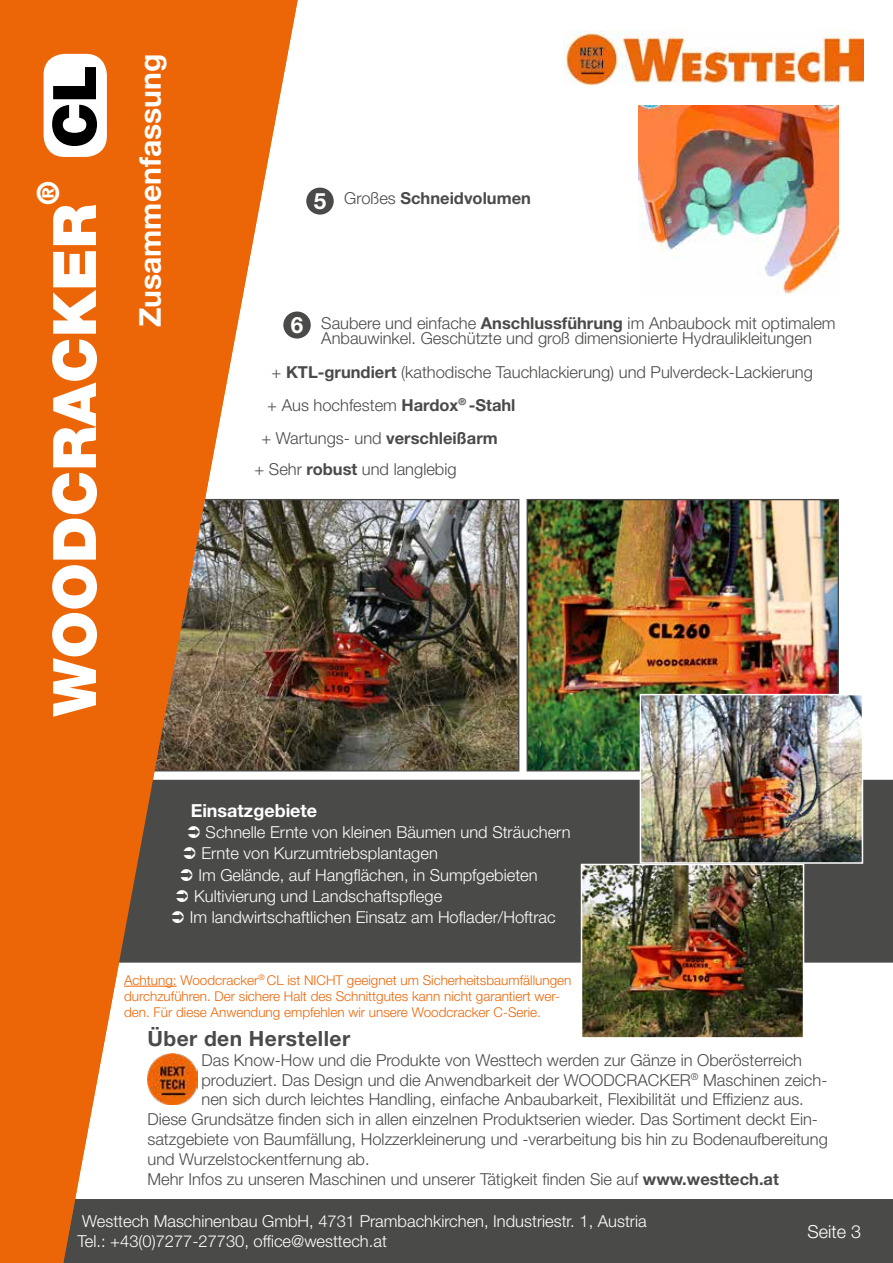
<style>
.page{position:relative;width:893px;height:1263px;background:#fff}
.page>*{position:absolute;margin:0;border:0;box-sizing:border-box;transform-origin:0 0}
.t1{font:900 60px "Helvetica Neue LT Pro";color:#fff}
.t2{font:900 60px "Helvetica Neue LT Pro";color:#000}
.t3{font:700 30px "Helvetica Neue LT Pro";color:#fff}
.t4{font:900 30px "Helvetica Neue LT Pro";color:#fff}
.t5{font:700 22.5px "Helvetica Neue LT Pro";color:#fff}
.t6{font:700 21px "Helvetica Neue LT Pro";letter-spacing:.02em;color:#4a4a49}
.t7{font:700 18px "Helvetica Neue LT Pro";color:#fff}
.t8{font:300 18px "Helvetica Neue LT Pro";color:#fff}
.t9{font:300 16.5px/15.8px "Helvetica Neue LT Pro";color:#4a4a49}
.t10{font:300 16.5px/19.8px "Helvetica Neue LT Pro";color:#fff}
.t11{font:700 16.5px "Helvetica Neue LT Pro";color:#4a4a49}
.t12{font:300 13.5px/16.2px "Helvetica Neue LT Pro";color:#ec6608}
.s1{font-size:22.5px;color:#fff}
.s2{font-weight:300}
.s3{font-weight:700}
</style>
<div class="page">
<div style="left:0;top:1200px;width:893px;height:63px;background:#4a4a49"></div>
<img style="left:564px;top:31px;width:299px;height:54px">
<img style="left:529px;top:501px;width:308px;height:268px">
<div style="left:527px;top:499px;width:312px;height:272px;border:1px solid #4a4a49"></div>
<img style="left:298px;top:501px;width:219px;height:268px">
<div style="left:298px;top:780px;width:595px;height:183px;background:#4a4a49"></div>
<img style="left:584px;top:867px;width:217px;height:169px">
<div style="left:581px;top:864px;width:223px;height:175px;border:2px solid #fff"></div>
<img style="left:643px;top:697px;width:217px;height:164px">
<div style="left:640px;top:694px;width:223px;height:170px;border:2px solid #fff"></div>
<svg style="left:0;top:0;width:298px;height:1263px;fill:#ec6608"></svg>
<div style="left:44px;top:54px;width:63px;height:103px;background:#fff;border-radius:21px"></div>
<div style="left:305px;top:186px;width:30px;height:30px;background:#4a4a49;border-radius:50%"></div>
<div style="left:304px;top:185px;width:32px;height:32px;border:2px solid #fff;border-radius:50%"></div>
<img style="left:639px;top:105px;width:200px;height:189px">
<div style="left:282px;top:310px;width:30px;height:30px;background:#4a4a49;border-radius:50%"></div>
<div style="left:281px;top:309px;width:32px;height:32px;border:2px solid #fff;border-radius:50%"></div>
<svg style="left:188px;top:826px;width:12px;height:12px"></svg>
<svg style="left:184px;top:847px;width:11px;height:12px"></svg>
<svg style="left:181px;top:868px;width:11px;height:13px"></svg>
<svg style="left:177px;top:890px;width:11px;height:12px"></svg>
<svg style="left:172px;top:911px;width:12px;height:12px"></svg>
<h1 class="t2" style="left:38px;top:148px;width:85px;rotate:-90deg">CL</h1>
<h2 class="t3" style="left:131px;top:327px;width:275px;rotate:-90deg">Zusammenfassung</h2>
<h2 class="t4" style="left:30px;top:205px;width:25px;rotate:-90deg">®</h2>
<h1 class="t1" style="left:38px;top:716px;width:514px;rotate:-90deg">WOODCRACKER</h1>
<p class="t11" style="left:314px;top:188px;width:219px"><span class="s1">5</span> <span class="s2">Großes</span> Schneidvolumen</p>
<h3 class="t5" style="left:291px;top:311px;width:14px">6</h3>
<p class="t9" style="left:321px;top:315px;width:516px">Saubere und einfache <span class="s3">Anschlussführung</span> im Anbaubock mit optimalem<br>Anbauwinkel. Geschützte und groß dimensionierte Hydraulikleitungen</p>
<p class="t9" style="left:272px;top:363px;width:543px">+ <span class="s3">KTL-grundiert</span> (kathodische Tauchlackierung) und Pulverdeck-Lackierung</p>
<p class="t9" style="left:267px;top:397px;width:250px">+ Aus hochfestem <span class="s3">Hardox</span><sup>®</sup> <span class="s3">-Stahl</span></p>
<p class="t9" style="left:261px;top:430px;width:238px">+ Wartungs- und <span class="s3">verschleißarm</span></p>
<p class="t9" style="left:254px;top:461px;width:204px">+ Sehr <span class="s3">robust</span> und langlebig</p>
<p class="t7" style="left:191px;top:799px;width:128px">Einsatzgebiete</p>
<p class="t10" style="left:206px;top:822px;width:366px">Schnelle Ernte von kleinen Bäumen und Sträuchern</p>
<p class="t10" style="left:201px;top:843px;width:238px">Ernte von Kurzumtriebsplantagen</p>
<p class="t10" style="left:198px;top:864px;width:341px">Im Gelände, auf Hangflächen, in Sumpfgebieten</p>
<p class="t10" style="left:194px;top:886px;width:250px">Kultivierung und Landschaftspflege</p>
<p class="t10" style="left:190px;top:907px;width:367px">Im landwirtschaftlichen Einsatz am Hoflader/Hoftrac</p>
<p class="t12" style="left:124px;top:972px;width:449px">Achtung: Woodcracker<sup>®</sup> CL ist NICHT geeignet um Sicherheitsbaumfällungen durchzuführen. Der sichere Halt des Schnittgutes kann nicht garantiert wer&shy;den. Für diese Anwendung empfehlen wir unsere Woodcracker C-Serie.</p>
<p class="t6" style="left:147px;top:1025px;width:204px">Über den Hersteller</p>
<p class="t9" style="left:201px;top:1051px;width:602px">Das Know-How und die Produkte von Westtech werden zur Gänze in Oberösterreich</p>
<p class="t9" style="left:201px;top:1071px;width:627px">produziert. Das Design und die Anwendbarkeit der WOODCRACKER<sup>®</sup> Maschinen zeich-</p>
<p class="t9" style="left:201px;top:1091px;width:604px">nen sich durch leichtes Handling, einfache Anbaubarkeit, Flexibilität und Effizienz aus.</p>
<p class="t9" style="left:147px;top:1111px;width:672px">Diese Grundsätze finden sich in allen einzelnen Produktserien wieder. Das Sortiment deckt Ein-</p>
<p class="t9" style="left:147px;top:1131px;width:682px">satzgebiete von Baumfällung, Holzzerkleinerung und -verarbeitung bis hin zu Bodenaufbereitung</p>
<p class="t9" style="left:147px;top:1150px;width:224px">und Wurzelstockentfernung ab.</p>
<p class="t9" style="left:147px;top:1170px;width:633px">Mehr Infos zu unseren Maschinen und unserer Tätigkeit finden Sie auf <span class="s3">www.westtech.at</span></p>
<p class="t8" style="left:808px;top:1220px;width:55px">Seite 3</p>
<p class="t10" style="left:78px;top:1211px;width:571px">Westtech Maschinenbau GmbH, 4731 Prambachkirchen, Industriestr. 1, Austria<br>Tel.: +43(0)7277-27730, office@westtech.at</p>
</div>
